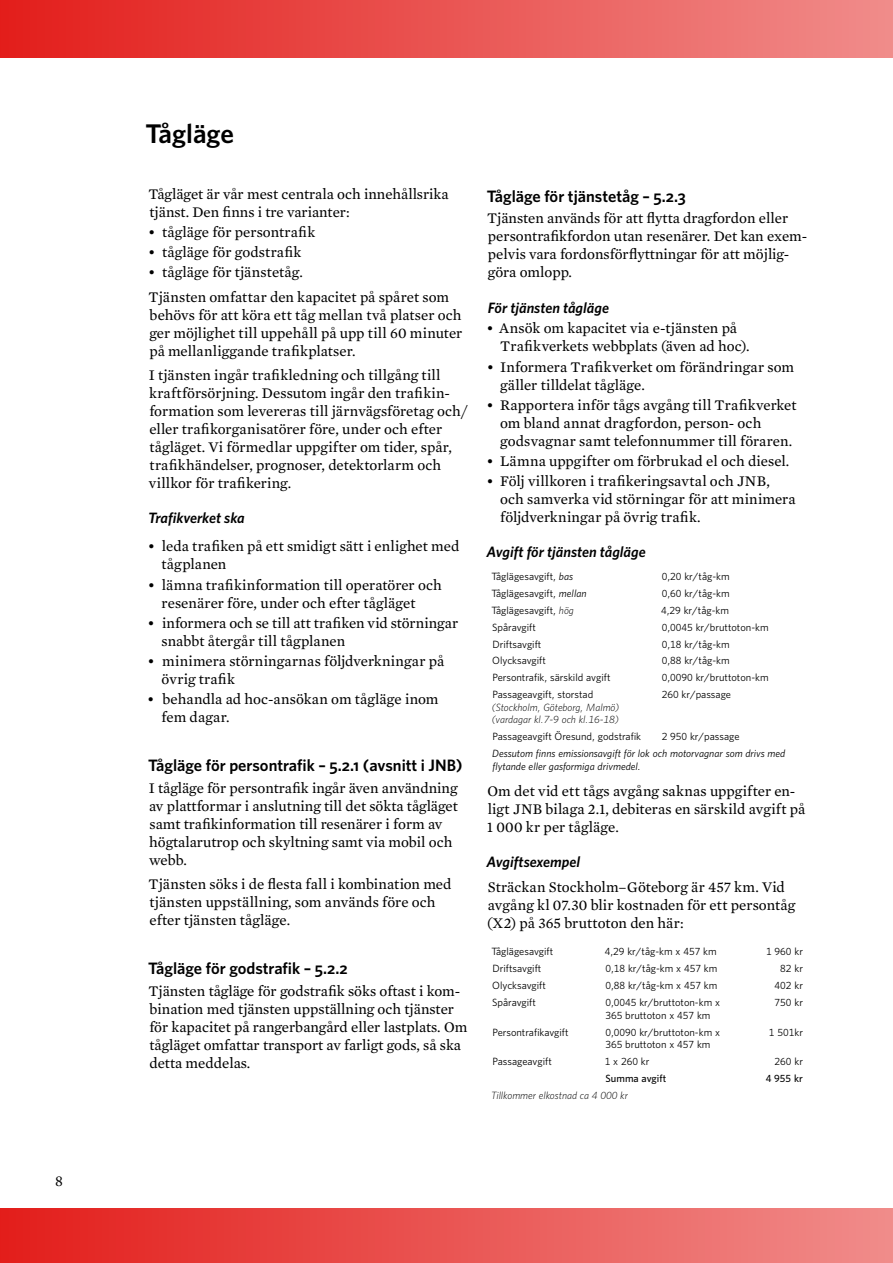
<style>
.page{position:relative;width:893px;height:1263px;background:#fff}
.page>*{position:absolute;margin:0;border:0;box-sizing:border-box;transform-origin:0 0}
.t1{font:600 27px "Whitney";color:#000}
.t2{font:600 16.5px "Whitney";color:#000}
.t3{font:15px/18px "Mercury Text G2";color:#000}
.t4{font:italic 600 15px "Whitney";color:#000}
.t5{font:10.5px/12.6px "Whitney";color:#000}
.t6{font:italic 10.5px/12.6px "Whitney";color:#000}
.t7{font:italic 300 10.5px/12.6px "Whitney";color:#000}
.t8{font:500 10.5px "Whitney";color:#000}
.s1{font-style:italic}
.s2{font-weight:300;font-style:italic}
</style>
<div class="page">
<div style="left:0;top:0;width:893px;height:58px;background:linear-gradient(to right,#e31e1b,#f08c8b)"></div>
<div style="left:0;top:1208px;width:893px;height:55px;background:linear-gradient(to right,#e31e1b,#f08c8b)"></div>
<p class="t3" style="left:55px;top:1172px;width:9px">8</p>
<h1 class="t1" style="left:145px;top:115px;width:90px">Tågläge</h1>
<p class="t3" style="left:148px;top:184px;width:301px">Tågläget är vår mest centrala och innehållsrika tjänst. Den finns i tre varianter:</p>
<p class="t3" style="left:148px;top:222px;width:169px">• tågläge för persontrafik</p>
<p class="t3" style="left:148px;top:243px;width:155px">• tågläge för godstrafik</p>
<p class="t3" style="left:148px;top:260px;width:303px;line-height:24.3px">• tågläge för tjänstetåg.<br>Tjänsten omfattar den kapacitet på spåret som</p>
<p class="t3" style="left:149px;top:305px;width:314px;text-align:justify">behövs för att köra ett tåg mellan två platser och ger möjlighet till uppehåll på upp till 60 minuter på mellanliggande trafikplatser.</p>
<p class="t3" style="left:149px;top:365px;width:320px">I tjänsten ingår trafikledning och tillgång till kraftförsörjning. Dessutom ingår den trafikin&shy;formation som levereras till järnvägsföretag och/ eller trafikorganisatörer före, under och efter tågläget. Vi förmedlar uppgifter om tider, spår, trafikhändelser, prognoser, detektorlarm och villkor för trafikering.</p>
<p class="t4" style="left:148px;top:508px;width:98px">Trafikverket ska</p>
<p class="t3" style="left:162px;top:537px;width:299px;text-indent:-14px">• leda trafiken på ett smidigt sätt i enlighet med tågplanen</p>
<p class="t3" style="left:162px;top:575px;width:282px;text-indent:-14px">• lämna trafikinformation till operatörer och resenärer före, under och efter tågläget</p>
<p class="t3" style="left:162px;top:613px;width:298px;text-indent:-14px">• informera och se till att trafiken vid störningar snabbt återgår till tågplanen</p>
<p class="t3" style="left:162px;top:651px;width:284px;text-indent:-14px">• minimera störningarnas följdverkningar på övrig trafik</p>
<p class="t3" style="left:162px;top:689px;width:278px;text-indent:-14px">• behandla ad hoc-ansökan om tågläge inom fem dagar.</p>
<p class="t2" style="left:148px;top:754px;width:316px">Tågläge för persontrafik – 5.2.1 (avsnitt i JNB)</p>
<p class="t3" style="left:149px;top:778px;width:311px">I tågläge för persontrafik ingår även användning av plattformar i anslutning till det sökta tågläget samt trafikinformation till resenärer i form av högtalarutrop och skyltning samt via mobil och webb.</p>
<p class="t3" style="left:148px;top:874px;width:305px">Tjänsten söks i de flesta fall i kombination med tjänsten uppställning, som används före och efter tjänsten tågläge.</p>
<p class="t2" style="left:148px;top:957px;width:201px">Tågläge för godstrafik – 5.2.2</p>
<p class="t3" style="left:148px;top:981px;width:320px">Tjänsten tågläge för godstrafik söks oftast i kom&shy;bination med tjänsten uppställning och tjänster för kapacitet på rangerbangård eller lastplats. Om tågläget omfattar transport av farligt gods, så ska detta meddelas.</p>
<p class="t2" style="left:487px;top:185px;width:201px">Tågläge för tjänstetåg – 5.2.3</p>
<p class="t3" style="left:487px;top:209px;width:322px">Tjänsten används för att flytta dragfordon eller persontrafikfordon utan resenärer. Det kan exem&shy;pelvis vara fordonsförflyttningar för att möjlig&shy;göra omlopp.</p>
<p class="t4" style="left:488px;top:297px;width:123px">För tjänsten tågläge</p>
<p class="t3" style="left:500px;top:319px;width:251px;text-indent:-14px">• Ansök om kapacitet via e-tjänsten på<br>Trafikverkets webbplats (även ad hoc).</p>
<p class="t3" style="left:500px;top:357px;width:295px;text-indent:-13px">• Informera Trafikverket om förändringar som gäller tilldelat tågläge.</p>
<p class="t3" style="left:500px;top:395px;width:298px;text-indent:-14px">• Rapportera inför tågs avgång till Trafikverket om bland annat dragfordon, person- och godsvagnar samt telefonnummer till föraren.</p>
<p class="t3" style="left:487px;top:451px;width:304px">• Lämna uppgifter om förbrukad el och diesel.</p>
<p class="t3" style="left:500px;top:471px;width:297px;text-indent:-14px">• Följ villkoren i trafikeringsavtal och JNB, och samverka vid störningar för att minimera följdverkningar på övrig trafik.</p>
<p class="t4" style="left:487px;top:542px;width:161px">Avgift för tjänsten tågläge</p>
<p class="t5" style="left:491px;top:570px;width:83px">Tåglägesavgift, <span class="s1">bas</span></p>
<p class="t5" style="left:662px;top:570px;width:70px">0,20 kr/tåg-km</p>
<p class="t5" style="left:491px;top:587px;width:97px">Tåglägesavgift, <span class="s1">mellan</span></p>
<p class="t5" style="left:662px;top:587px;width:70px">0,60 kr/tåg-km</p>
<p class="t5" style="left:491px;top:603px;width:84px">Tåglägesavgift, <span class="s2">hög</span></p>
<p class="t5" style="left:661px;top:603px;width:70px">4,29 kr/tåg-km</p>
<p class="t5" style="left:492px;top:620px;width:45px">Spåravgift</p>
<p class="t5" style="left:662px;top:620px;width:108px">0,0045 kr/bruttoton-km</p>
<p class="t5" style="left:492px;top:637px;width:50px">Driftsavgift</p>
<p class="t5" style="left:662px;top:637px;width:70px">0,18 kr/tåg-km</p>
<p class="t5" style="left:492px;top:654px;width:55px">Olycksavgift</p>
<p class="t5" style="left:662px;top:654px;width:70px">0,88 kr/tåg-km</p>
<p class="t5" style="left:492px;top:671px;width:120px">Persontrafik, särskild avgift</p>
<p class="t5" style="left:662px;top:671px;width:108px">0,0090 kr/bruttoton-km</p>
<p class="t5" style="left:492px;top:688px;width:102px">Passageavgift, storstad</p>
<p class="t7" style="left:492px;top:700px;width:129px">(Stockholm, Göteborg, Malmö) (vardagar kl.7-9 och kl.16-18)</p>
<p class="t5" style="left:662px;top:688px;width:71px">260 kr/passage</p>
<p class="t5" style="left:492px;top:730px;width:150px">Passageavgift Öresund, godstrafik</p>
<p class="t5" style="left:662px;top:730px;width:79px">2 950 kr/passage</p>
<p class="t6" style="left:492px;top:747px;width:295px">Dessutom finns emissionsavgift för lok och motorvagnar som drivs med flytande eller gasformiga drivmedel.</p>
<p class="t3" style="left:487px;top:781px;width:319px">Om det vid ett tågs avgång saknas uppgifter en&shy;ligt JNB bilaga 2.1, debiteras en särskild avgift på<br>1 000 kr per tågläge.</p>
<p class="t4" style="left:487px;top:852px;width:95px">Avgiftsexempel</p>
<p class="t3" style="left:487px;top:877px;width:309px">Sträckan Stockholm–Göteborg är 457 km. Vid avgång kl 07.30 blir kostnaden för ett persontåg (X2) på 365 bruttoton den här:</p>
<p class="t5" style="left:491px;top:945px;width:63px">Tåglägesavgift</p>
<p class="t5" style="left:605px;top:945px;width:113px">4,29 kr/tåg-km x 457 km</p>
<p class="t5" style="left:766px;top:945px;width:38px">1 960 kr</p>
<p class="t5" style="left:492px;top:962px;width:50px">Driftsavgift</p>
<p class="t5" style="left:605px;top:962px;width:113px">0,18 kr/tåg-km x 457 km</p>
<p class="t5" style="left:780px;top:962px;width:24px">82 kr</p>
<p class="t5" style="left:492px;top:979px;width:55px">Olycksavgift</p>
<p class="t5" style="left:605px;top:979px;width:113px">0,88 kr/tåg-km x 457 km</p>
<p class="t5" style="left:775px;top:979px;width:30px">402 kr</p>
<p class="t5" style="left:492px;top:996px;width:45px">Spåravgift</p>
<p class="t5" style="left:605px;top:996px;width:116px">0,0045 kr/bruttoton-km x<br>365 bruttoton x 457 km</p>
<p class="t5" style="left:775px;top:996px;width:30px">750 kr</p>
<p class="t5" style="left:492px;top:1025px;width:78px">Persontrafikavgift</p>
<p class="t5" style="left:605px;top:1025px;width:116px">0,0090 kr/bruttoton-km x<br>365 bruttoton x 457 km</p>
<p class="t5" style="left:769px;top:1025px;width:36px">1 501kr</p>
<p class="t5" style="left:492px;top:1055px;width:61px">Passageavgift</p>
<p class="t5" style="left:605px;top:1055px;width:46px">1 x 260 kr</p>
<p class="t5" style="left:775px;top:1055px;width:30px">260 kr</p>
<p class="t8" style="left:605px;top:1071px;width:62px">Summa avgift</p>
<p class="t8" style="left:766px;top:1071px;width:39px">4 955 kr</p>
<p class="t7" style="left:491px;top:1089px;width:138px">Tillkommer elkostnad ca 4 000 kr</p>
</div>
